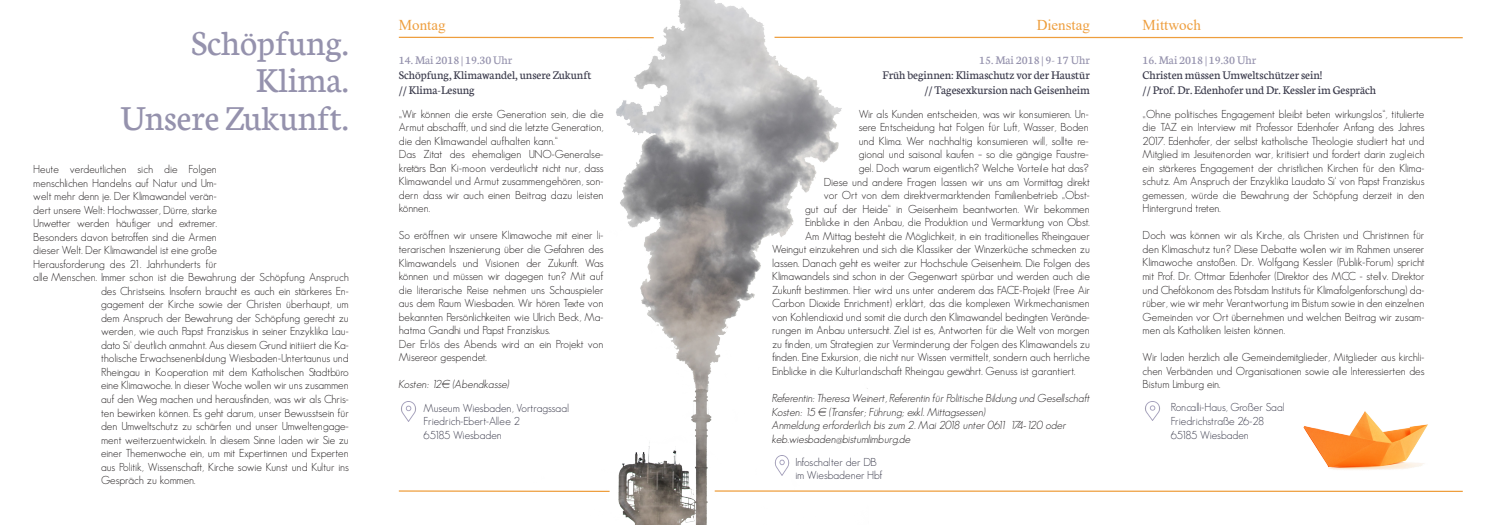
<style>
.page{position:relative;width:1489px;height:525px;background:#fff}
.page>*{position:absolute;margin:0;border:0;box-sizing:border-box;transform-origin:0 0}
.t1{font:37.5px "Neuton";color:#9592ad}
.t2{font:15px "Times New Roman";color:#ee9e3d}
.t3{font:12.5px "Neuton";color:#383849}
.t4{font:12.5px "Neuton";color:#9592ad}
.t5{font:300 11.25px/13.5px "Geosans";color:#231f20;text-align:justify}
.t6{font:italic 300 11.25px "Geosans";color:#231f20}
.t7{font:300 11.25px "Geosans";color:#383849}
</style>
<div class="page">
<img style="left:518px;top:0;width:350px;height:524px">
<hr style="left:399px;top:37px;width:254px;height:1px;background:#ee9e3d">
<hr style="left:774px;top:37px;width:688px;height:1px;background:#ee9e3d">
<img style="left:401px;top:401px;width:15px;height:20px">
<img style="left:772px;top:455px;width:19px;height:20px">
<img style="left:1145px;top:401px;width:15px;height:19px">
<img style="left:1303px;top:411px;width:125px;height:59px">
<hr style="left:714px;top:490px;width:748px;height:1px;background:#ee9e3d">
<hr style="left:399px;top:490px;width:210px;height:1px;background:#ee9e3d">
<p class="t1" style="left:191px;top:23px;width:159px">Schöpfung.</p>
<p class="t1" style="left:256px;top:61px;width:94px">Klima.</p>
<p class="t1" style="left:120px;top:98px;width:230px">Unsere Zukunft.</p>
<p class="t5" style="left:33px;top:163px;width:317px;text-align:left">Heute verdeutlichen sich die Folgen<br>menschlichen Handelns auf Natur und Um-<br>welt mehr denn je. Der Klimawandel verän-<br>dert unsere Welt: Hochwasser, Dürre, starke<br>Unwetter werden häufiger und extremer.<br>Besonders davon betroffen sind die Armen<br>dieser Welt. Der Klimawandel ist eine große<br>Herausforderung des 21. Jahrhunderts für<br>alle Menschen. Immer schon ist die Bewahrung der Schöpfung Anspruch</p>
<p class="t5" style="left:101px;top:284px;width:249px">des Christseins. Insofern braucht es auch ein stärkeres En&shy;gagement der Kirche sowie der Christen überhaupt, um dem Anspruch der Bewahrung der Schöpfung gerecht zu werden, wie auch Papst Franziskus in seiner Enzyklika Lau&shy;dato Si‘ deutlich anmahnt. Aus diesem Grund initiiert die Ka&shy;tholische Erwachsenenbildung Wiesbaden-Untertaunus und Rheingau in Kooperation mit dem Katholischen Stadtbüro eine Klimawoche. In dieser Woche wollen wir uns zusammen auf den Weg machen und herausfinden, was wir als Chris&shy;ten bewirken können. Es geht darum, unser Bewusstsein für den Umweltschutz zu schärfen und unser Umweltengage&shy;ment weiterzuentwickeln. In diesem Sinne laden wir Sie zu einer Themenwoche ein, um mit Expertinnen und Experten aus Politik, Wissenschaft, Kirche sowie Kunst und Kultur ins Gespräch zu kommen.</p>
<p class="t2" style="left:399px;top:14px;width:48px">Montag</p>
<p class="t2" style="left:1036px;top:14px;width:55px">Dienstag</p>
<p class="t4" style="left:399px;top:54px;width:115px">14. Mai 2018 | 19.30 Uhr</p>
<p class="t3" style="left:399px;top:69px;width:194px">Schöpfung, Klimawandel, unsere Zukunft</p>
<p class="t3" style="left:399px;top:84px;width:77px">// Klima-Lesung</p>
<p class="t5" style="left:399px;top:107px;width:206px">„Wir können die erste Generation sein, die die Armut abschafft, und sind die letzte Generation, die den Klimawandel aufhalten kann.“</p>
<p class="t5" style="left:399px;top:148px;width:206px">Das Zitat des ehemaligen UNO-Generalse&shy;kretärs Ban Ki-moon verdeutlicht nicht nur, dass Klimawandel und Armut zusammengehören, son&shy;dern dass wir auch einen Beitrag dazu leisten können.</p>
<p class="t5" style="left:399px;top:229px;width:206px">So eröffnen wir unsere Klimawoche mit einer li&shy;terarischen Inszenierung über die Gefahren des Klimawandels und Visionen der Zukunft. Was können und müssen wir dagegen tun? Mit auf die literarische Reise nehmen uns Schauspieler aus dem Raum Wiesbaden. Wir hören Texte von bekannten Persönlichkeiten wie Ulrich Beck, Ma&shy;hatma Gandhi und Papst Franziskus.</p>
<p class="t5" style="left:399px;top:337px;width:206px">Der Erlös des Abends wird an ein Projekt von<br>Misereor gespendet.</p>
<p class="t6" style="left:399px;top:378px;width:112px">Kosten: 12€ (Abendkasse)</p>
<p class="t7" style="left:423px;top:401px;width:147px">Museum Wiesbaden, Vortragssaal</p>
<p class="t7" style="left:423px;top:414px;width:98px">Friedrich-Ebert-Allee 2</p>
<p class="t7" style="left:423px;top:428px;width:80px">65185 Wiesbaden</p>
<p class="t4" style="left:979px;top:54px;width:112px">15. Mai 2018 | 9- 17 Uhr</p>
<p class="t3" style="left:882px;top:69px;width:209px">Früh beginnen: Klimaschutz vor der Haustür</p>
<p class="t3" style="left:924px;top:84px;width:167px">// Tagesexkursion nach Geisenheim</p>
<p class="t5" style="left:858px;top:107px;width:232px">Wir als Kunden entscheiden, was wir konsumieren. Un&shy;sere Entscheidung hat Folgen für Luft, Wasser, Boden und Klima. Wer nachhaltig konsumieren will, sollte re&shy;gional und saisonal kaufen – so die gängige Faustre&shy;gel. Doch warum eigentlich? Welche Vorteile hat das?</p>
<p class="t5" style="left:805px;top:202px;width:286px">gut auf der Heide“ in Geisenheim beantworten. Wir bekommen Einblicke in den Anbau, die Produktion und Vermarktung von Obst.<br>Am Mittag besteht die Möglichkeit, in ein traditionelles Rheingauer</p>
<p class="t5" style="left:823px;top:175px;width:267px">Diese und andere Fragen lassen wir uns am Vormittag direkt vor Ort von dem direktvermarktenden Familienbetrieb „Obst-</p>
<p class="t5" style="left:772px;top:242px;width:319px">Weingut einzukehren und sich die Klassiker der Winzerküche schmecken zu lassen. Danach geht es weiter zur Hochschule Geisenheim. Die Folgen des Klimawandels sind schon in der Gegenwart spürbar und werden auch die Zukunft bestimmen. Hier wird uns unter anderem das FACE-Projekt (Free Air Carbon Dioxide Enrichment) erklärt, das die komplexen Wirkmechanismen von Kohlendioxid und somit die durch den Klimawandel bedingten Verände&shy;rungen im Anbau untersucht. Ziel ist es, Antworten für die Welt von morgen zu finden, um Strategien zur Verminderung der Folgen des Klimawandels zu finden. Eine Exkursion, die nicht nur Wissen vermittelt, sondern auch herrliche Einblicke in die Kulturlandschaft Rheingau gewährt. Genuss ist garantiert.</p>
<p class="t6" style="left:772px;top:391px;width:319px">Referentin: Theresa Weinert, Referentin für Politische Bildung und Gesellschaft</p>
<p class="t6" style="left:772px;top:405px;width:215px">Kosten: 15 € (Transfer; Führung; exkl. Mittagsessen)</p>
<p class="t6" style="left:772px;top:418px;width:295px">Anmeldung erforderlich bis zum 2. Mai 2018 unter 0611 174-120 oder</p>
<p class="t6" style="left:772px;top:432px;width:140px">keb.wiesbaden@bistumlimburg.de</p>
<p class="t7" style="left:795px;top:455px;width:83px">Infoschalter der DB</p>
<p class="t7" style="left:795px;top:469px;width:89px">im Wiesbadener Hbf</p>
<p class="t2" style="left:1142px;top:14px;width:60px">Mittwoch</p>
<p class="t4" style="left:1142px;top:54px;width:115px">16. Mai 2018 | 19.30 Uhr</p>
<p class="t3" style="left:1142px;top:69px;width:181px">Christen müssen Umweltschützer sein!</p>
<p class="t3" style="left:1142px;top:84px;width:235px">// Prof. Dr. Edenhofer und Dr. Kessler im Gespräch</p>
<p class="t5" style="left:1142px;top:107px;width:283px">„Ohne politisches Engagement bleibt beten wirkungslos“, titulierte die TAZ ein Interview mit Professor Edenhofer Anfang des Jahres 2017. Edenhofer, der selbst katholische Theologie studiert hat und Mitglied im Jesuitenorden war, kritisiert und fordert darin zugleich ein stärkeres Engagement der christlichen Kirchen für den Klima&shy;schutz. Am Anspruch der Enzyklika Laudato Si‘ von Papst Franziskus gemessen, würde die Bewahrung der Schöpfung derzeit in den Hintergrund treten.</p>
<p class="t5" style="left:1142px;top:229px;width:283px">Doch was können wir als Kirche, als Christen und Christinnen für den Klimaschutz tun? Diese Debatte wollen wir im Rahmen unserer Klimawoche anstoßen. Dr. Wolfgang Kessler (Publik-Forum) spricht mit Prof. Dr. Ottmar Edenhofer (Direktor des MCC - stellv. Direktor und Chefökonom des Potsdam Instituts für Klimafolgenforschung) da&shy;rüber, wie wir mehr Verantwortung im Bistum sowie in den einzelnen Gemeinden vor Ort übernehmen und welchen Beitrag wir zusam&shy;men als Katholiken leisten können.</p>
<p class="t5" style="left:1142px;top:350px;width:283px">Wir laden herzlich alle Gemeindemitglieder, Mitglieder aus kirchli&shy;chen Verbänden und Organisationen sowie alle Interessierten des Bistum Limburg ein.</p>
<p class="t7" style="left:1170px;top:401px;width:116px">Roncalli-Haus, Großer Saal</p>
<p class="t7" style="left:1170px;top:414px;width:95px">Friedrichstraße 26-28</p>
<p class="t7" style="left:1170px;top:428px;width:80px">65185 Wiesbaden</p>
</div>
